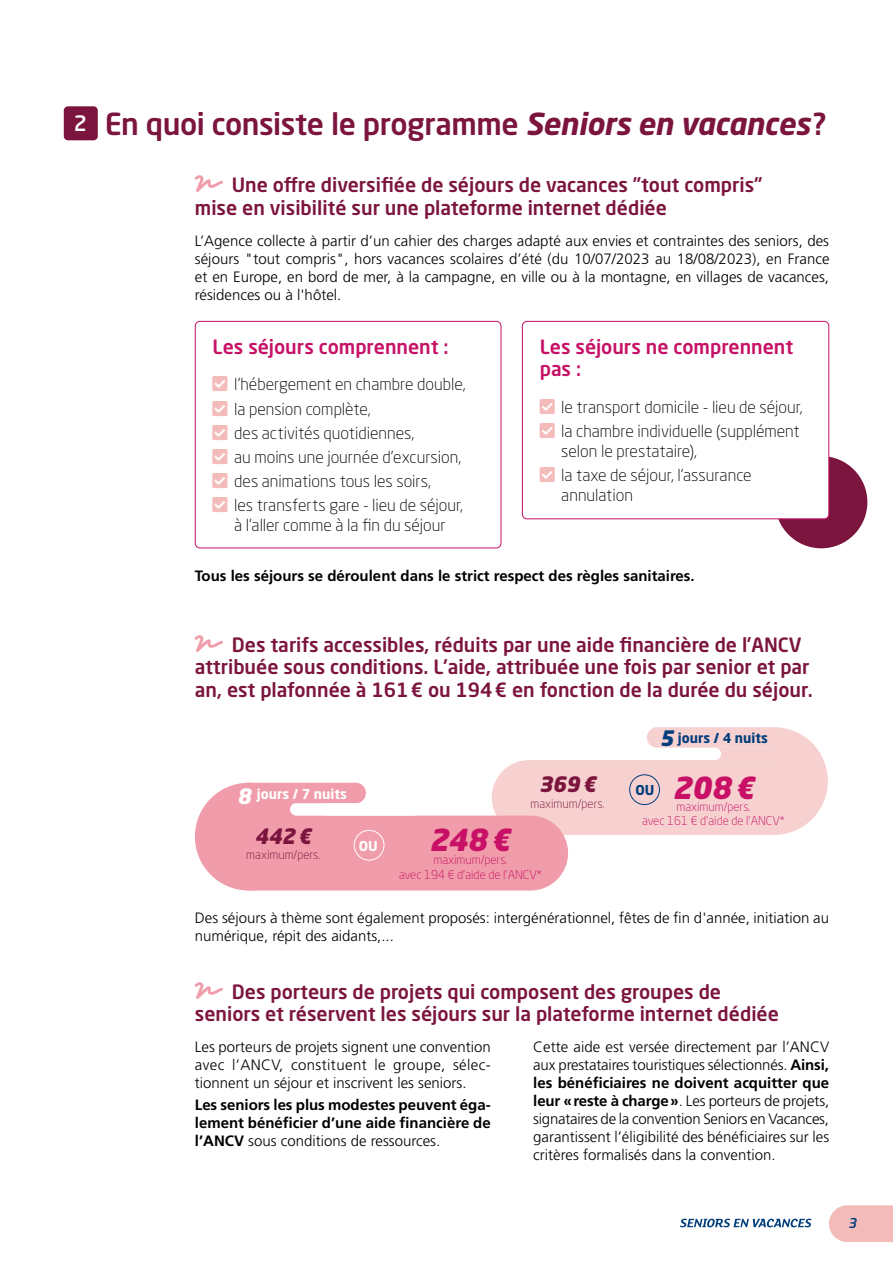
<style>
.page{position:relative;width:893px;height:1263px;background:#fff}
.page>*{position:absolute;margin:0;border:0;box-sizing:border-box;transform-origin:0 0}
.t1{font:500 30px "Neo Sans Pro";letter-spacing:-.015em;color:#7c153e}
.t2{font:italic 900 30px "Neo Sans Pro";letter-spacing:-.015em;color:#c71066}
.t3{font:italic 900 21px "Neo Sans Pro";letter-spacing:-.02em;color:#7c153e}
.t4{font:italic 900 21px "Neo Sans Pro";color:#003d7c}
.t5{font:italic 900 21px "Neo Sans Pro";color:#fff}
.t6{font:500 19.5px/22.5px "Neo Sans Pro";color:#7c153e}
.t7{font:500 19.5px/22.5px "Neo Sans Pro";color:#c71066}
.t8{font:300 16.5px/24px "Neo Sans Pro";color:#000}
.t9{font:300 15px/18px "Frutiger LT Std";color:#000;text-align:justify}
.t10{font:700 15px/18px "Frutiger LT Std";color:#000;text-align:justify}
.t11{font:700 13.5px "Neo Sans Pro";color:#003d7c}
.t12{font:700 13.5px "Neo Sans Pro";color:#fff}
.t13{font:italic 500 13.5px "Neo Sans Pro";color:#003d7c}
.t14{font:300 12px/14.4px "Neo Sans Pro";color:#c71066;text-align:center}
.t15{font:300 12px "Neo Sans Pro";color:#7c153e}
.s1{font-size:21px;color:#fff}
.s2{font-weight:700;font-style:italic}
.s3{font-weight:300}
.s4{font-weight:700}
</style>
<div class="page">
<svg style="left:829px;top:1205px;width:64px;height:37px"></svg>
<svg style="left:680px;top:1219px;width:131px;height:8px"></svg>
<div style="left:775px;top:456px;width:92px;height:92px;background:#7c153e;border-radius:50%"></div>
<div style="left:195px;top:321px;width:306px;height:227px;border:1px solid #c71066;border-radius:5px"></div>
<div style="left:522px;top:321px;width:307px;height:198px;background:#fff;border-radius:5px"></div>
<div style="left:522px;top:321px;width:307px;height:198px;border:1px solid #c71066;border-radius:5px"></div>
<div style="left:64px;top:106px;width:34px;height:34px;background:#7c153e;border-radius:4px"></div>
<div style="left:195px;top:783px;width:108px;height:107px;background:#f09caa;border-radius:50%"></div>
<svg style="left:247px;top:727px;width:581px;height:163px"></svg>
<div style="left:290px;top:803px;width:129px;height:12px;background:#fff;border-radius:6px"></div>
<div style="left:354px;top:830px;width:30px;height:30px;border:1px solid #fff;border-radius:50%"></div>
<h1 class="t1" style="left:74px;top:105px;width:754px"><span class="s1">2</span> En quoi consiste le programme <span class="s2">Seniors en vacances</span>?</h1>
<h3 class="t6" style="left:195px;top:174px;width:569px;text-indent:37px">Une offre diversifiée de séjours de vacances "tout compris" mise en visibilité sur une plateforme internet dédiée</h3>
<p class="t9" style="left:195px;top:232px;width:636px">L’Agence collecte à partir d’un cahier des charges adapté aux envies et contraintes des seniors, des séjours "tout compris", hors vacances scolaires d’été (du 10/07/2023 au 18/08/2023), en France et en Europe, en bord de mer, à la campagne, en ville ou à la montagne, en villages de vacances, résidences ou à l'hôtel.</p>
<h3 class="t7" style="left:213px;top:335px;width:237px">Les séjours comprennent :</h3>
<p class="t8" style="left:234px;top:372px;width:233px">l’hébergement en chambre double, la pension complète,<br>des activités quotidiennes,<br>au moins une journée d’excursion, des animations tous les soirs,<br>les transferts gare - lieu de séjour,</p>
<p class="t8" style="left:234px;top:512px;width:213px">à l’aller comme à la fin du séjour</p>
<h3 class="t7" style="left:540px;top:335px;width:255px">Les séjours ne comprennent pas :</h3>
<p class="t8" style="left:561px;top:395px;width:243px">le transport domicile - lieu de séjour, la chambre individuelle (supplément</p>
<p class="t8" style="left:561px;top:439px;width:192px">selon le prestataire),<br>la taxe de séjour, l’assurance</p>
<p class="t8" style="left:561px;top:482px;width:73px">annulation</p>
<p class="t10" style="left:195px;top:567px;width:501px">Tous les séjours se déroulent dans le strict respect des règles sanitaires.</p>
<h3 class="t6" style="left:195px;top:633px;width:619px;text-indent:37px">Des tarifs accessibles, réduits par une aide financière de l’ANCV attribuée sous conditions. L’aide, attribuée une fois par senior et par an, est plafonnée à 161€ ou 194€ en fonction de la durée du séjour.</h3>
<p class="t12" style="left:257px;top:785px;width:91px">jours / 7 nuits</p>
<h2 class="t5" style="left:237px;top:783px;width:15px">8</h2>
<h2 class="t4" style="left:660px;top:724px;width:15px">5</h2>
<p class="t11" style="left:678px;top:729px;width:91px">jours / 4 nuits</p>
<h2 class="t3" style="left:539px;top:771px;width:59px">369€</h2>
<h1 class="t2" style="left:672px;top:768px;width:84px">208€</h1>
<p class="t11" style="left:635px;top:781px;width:21px">OU</p>
<p class="t15" style="left:530px;top:796px;width:76px">maximum/pers.</p>
<p class="t14" style="left:642px;top:799px;width:144px">maximum/pers.<br>avec 161 € d’aide de l’ANCV*</p>
<h2 class="t3" style="left:255px;top:822px;width:58px">442€</h2>
<h1 class="t2" style="left:429px;top:820px;width:84px">248€</h1>
<p class="t12" style="left:359px;top:837px;width:21px">OU</p>
<p class="t15" style="left:246px;top:847px;width:76px">maximum/pers.</p>
<p class="t14" style="left:399px;top:852px;width:144px">maximum/pers.<br>avec 194 € d’aide de l’ANCV*</p>
<p class="t9" style="left:195px;top:909px;width:636px">Des séjours à thème sont également proposés: intergénérationnel, fêtes de fin d'année, initiation au numérique, répit des aidants,...</p>
<h3 class="t6" style="left:195px;top:980px;width:586px;text-indent:37px">Des porteurs de projets qui composent des groupes de seniors et réservent les séjours sur la plateforme internet dédiée</h3>
<p class="t9" style="left:195px;top:1038px;width:297px">Les porteurs de projets signent une convention avec l’ANCV, constituent le groupe, sélec&shy;tionnent un séjour et inscrivent les seniors.</p>
<p class="t10" style="left:195px;top:1096px;width:297px">Les seniors les plus modestes peuvent éga&shy;lement bénéficier d’une aide financière de l’ANCV <span class="s3">sous conditions de ressources.</span></p>
<p class="t9" style="left:533px;top:1038px;width:297px">Cette aide est versée directement par l’ANCV aux prestataires touristiques sélectionnés. <span class="s4">Ainsi, les bénéficiaires ne doivent acquitter que leur «reste à charge»</span>. Les porteurs de projets, signataires de la convention Seniors en Vacances, garantissent l’éligibilité des bénéficiaires sur les critères formalisés dans la convention.</p>
<p class="t13" style="left:848px;top:1214px;width:10px">3</p>
</div>
